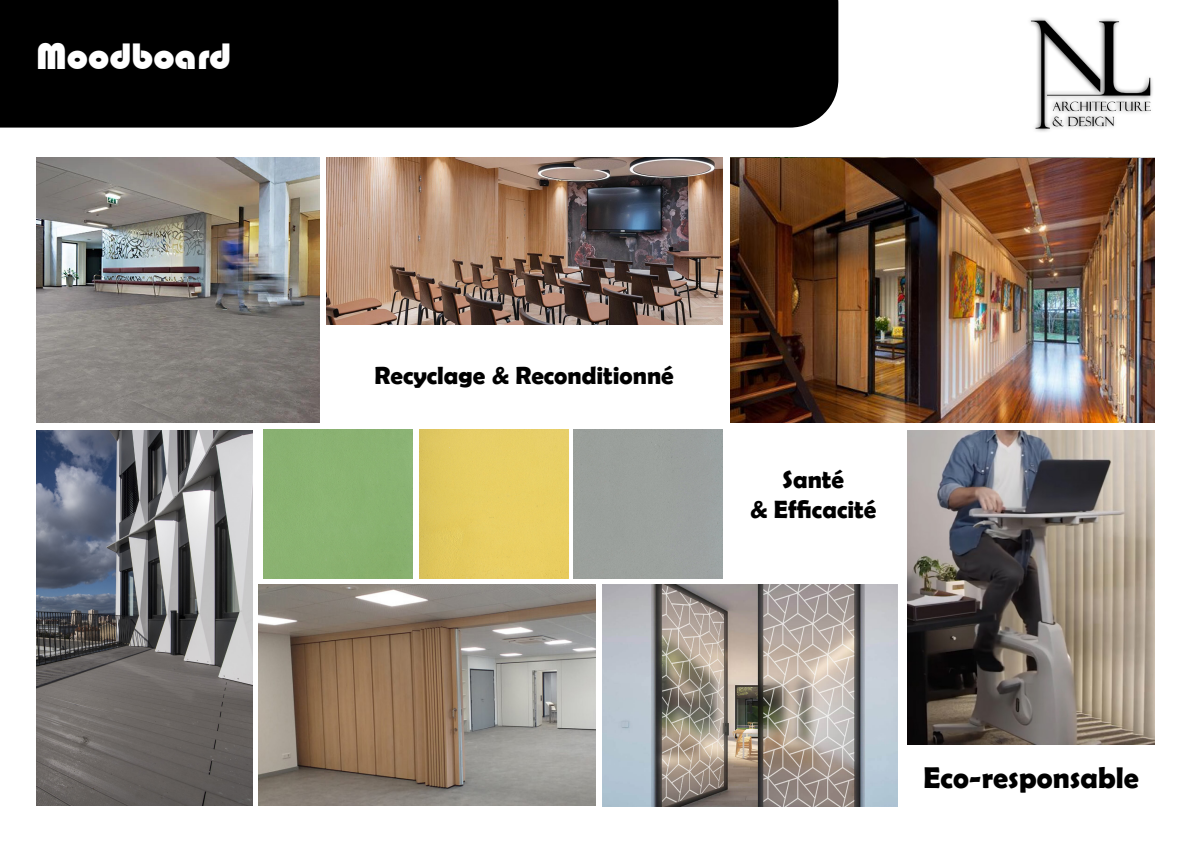
<style>
.page{position:relative;width:1191px;height:842px;background:#fff}
.page>*{position:absolute;margin:0;border:0;box-sizing:border-box;transform-origin:0 0}
.t1{font:38px "Bauhaus 93";color:#fff}
.t2{font:700 30px "Berlin Sans FB Demi";color:#000}
.t3{font:700 25px/30px "Berlin Sans FB Demi";color:#000;text-align:center}
</style>
<div class="page">
<div style="left:0;top:0;width:838px;height:128px;background:#000"></div>
<img style="left:1030px;top:17px;width:123px;height:115px">
<img style="left:36px;top:157px;width:283px;height:266px">
<img style="left:326px;top:157px;width:396px;height:168px">
<img style="left:36px;top:431px;width:216px;height:375px">
<img style="left:259px;top:585px;width:336px;height:221px">
<img style="left:419px;top:429px;width:149px;height:149px">
<div style="left:264px;top:429px;width:148px;height:149px;background:#8ab271"></div>
<img style="left:602px;top:585px;width:295px;height:221px">
<img style="left:907px;top:431px;width:248px;height:313px">
<img style="left:730px;top:158px;width:425px;height:265px">
<h1 class="t1" style="left:36px;top:35px;width:197px">Moodboard</h1>
<p class="t3" style="left:374px;top:360px;width:301px">Recyclage &amp; Reconditionné</p>
<p class="t3" style="left:750px;top:464px;width:128px">Santé<br>&amp; Efficacité</p>
<p class="t2" style="left:923px;top:760px;width:217px">Eco-responsable</p>
</div>
